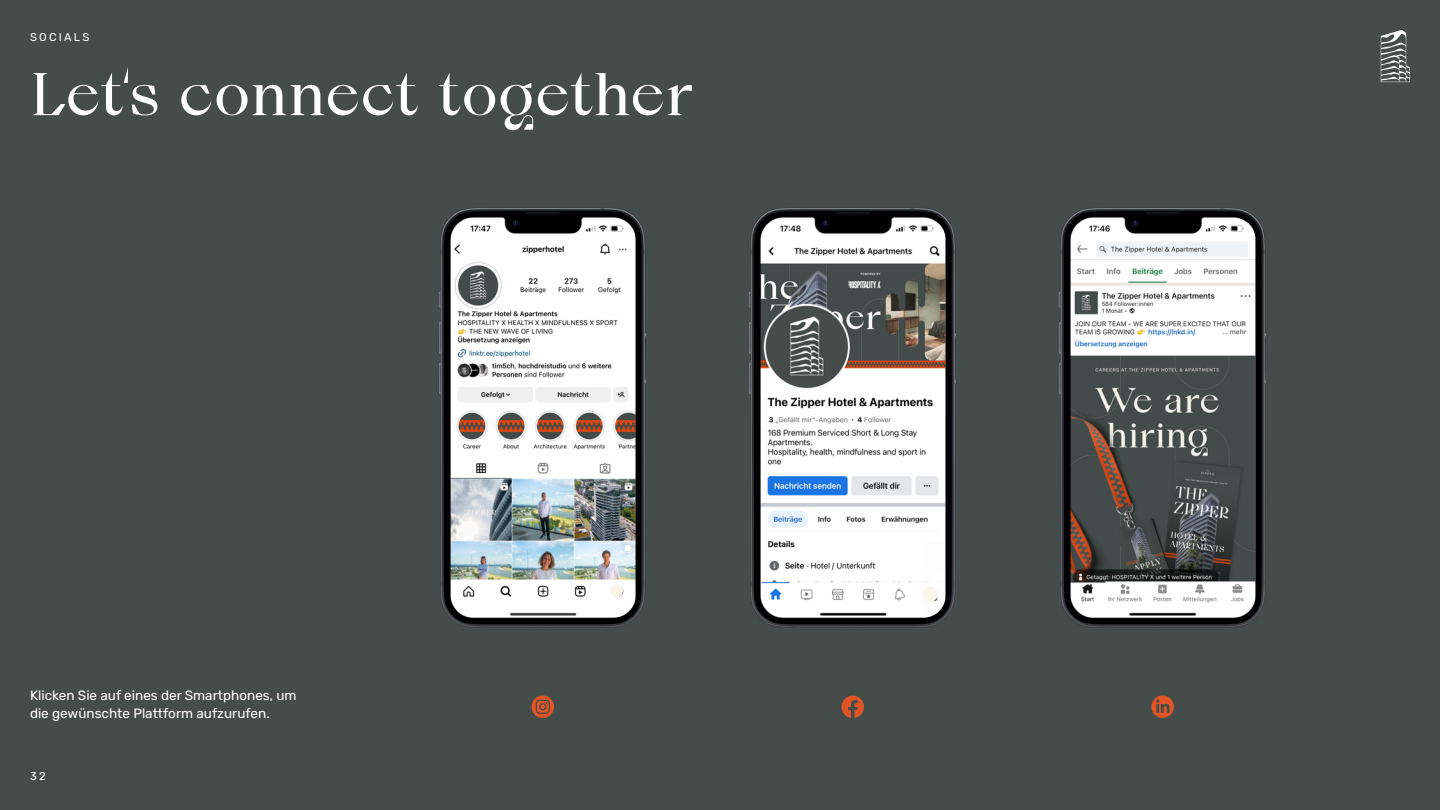
<style>
.page{position:relative;width:1440px;height:810px;background:#454d4a}
.page>*{position:absolute;margin:0;border:0;box-sizing:border-box;transform-origin:0 0}
.t1{font:60px "The Zipper";color:#fff}
.t2{font:13.5px/17.2px "Rubik";color:#fff}
.t3{font:11.25px "Rubik";letter-spacing:.2em;color:#fff}
</style>
<div class="page">
<img style="left:439px;top:208px;width:207px;height:420px">
<div style="left:610px;top:584px;width:13px;height:13px;background:#faf5eb;border-radius:50%"></div>
<img style="left:749px;top:208px;width:207px;height:420px">
<div style="left:923px;top:586px;width:15px;height:16px;background:#faf5eb;border-radius:50%"></div>
<img style="left:1059px;top:208px;width:207px;height:420px">
<svg style="left:532px;top:695px;width:22px;height:23px"></svg>
<svg style="left:1151px;top:695px;width:23px;height:23px"></svg>
<svg style="left:841px;top:696px;width:23px;height:22px"></svg>
<svg style="left:1381px;top:30px;width:29px;height:52px"></svg>
<p class="t3" style="left:30px;top:30px;width:61px">SOCIALS</p>
<h1 class="t1" style="left:30px;top:60px;width:665px">Let‘s connect together</h1>
<p class="t2" style="left:30px;top:687px;width:268px">Klicken Sie auf eines der Smartphones, um die gewünschte Plattform aufzurufen.</p>
<p class="t3" style="left:30px;top:770px;width:17px">32</p>
</div>
